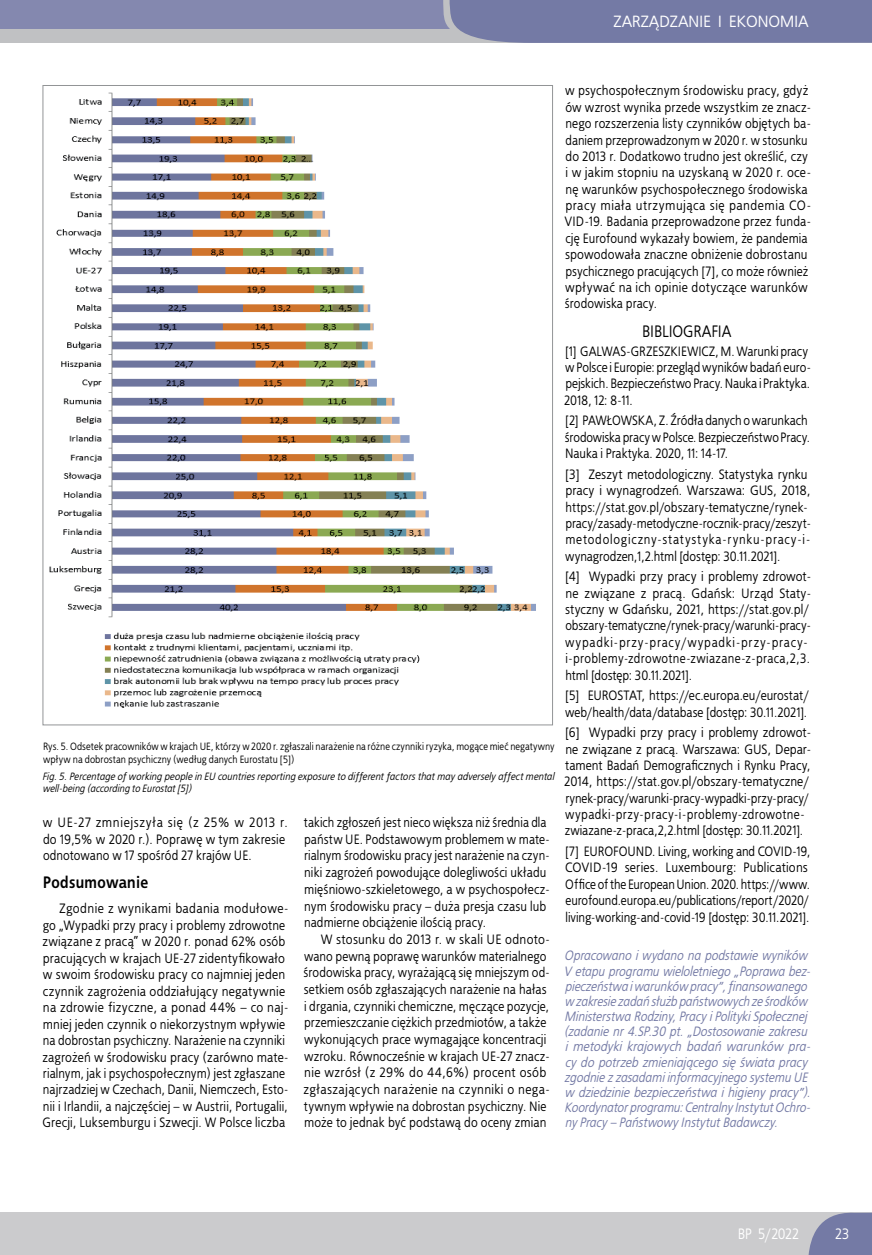
<style>
.page{position:relative;width:872px;height:1255px;background:#fff}
.page>*{position:absolute;margin:0;border:0;box-sizing:border-box;transform-origin:0 0}
.t1{font:700 16.5px "Bureau TTEFN";letter-spacing:.02em;color:#000}
.t2{font:16.5px "Bureau TTEFN";color:#000}
.t3{font:16.2px "EFN Bureau";letter-spacing:-.01em;color:#fff;scale:1.11 1}
.t4{font:15px "Bureau TTEFN";letter-spacing:.01em;color:#fff}
.t5{font:13.5px/16.4px "Bureau TTEFN";letter-spacing:.015em;color:#000}
.t6{font:italic 13.5px/15.1px "Bureau TTEFN";letter-spacing:.005em;color:#747aa5}
.t7{font:10.5px/12.6px "Bureau TTEFN";letter-spacing:.015em;color:#000}
.t8{font:italic 10.5px/12.6px "Bureau TTEFN";letter-spacing:.015em;color:#000}
</style>
<div class="page">
<div style="left:0;top:1211px;width:872px;height:43px;background:#cbcbcd"></div>
<div style="left:0;top:0;width:872px;height:43px;background:#c0c1c3"></div>
<div style="left:0;top:0;width:510px;height:29px;background:#8488af"></div>
<div style="left:443px;top:0;width:429px;height:43px;background:#747aa5"></div>
<svg style="left:808px;top:1211px;width:64px;height:43px;background:#858aad"></svg>
<img style="left:49px;top:92px;width:487px;height:616px">
<p class="t3" style="left:613px;top:11px;width:177px">ZARZĄDZANIE I EKONOMIA</p>
<p class="t7" style="left:43px;top:740px;width:513px">Rys. 5. Odsetek pracowników w krajach UE, którzy w 2020 r. zgłaszali narażenie na różne czynniki ryzyka, mogące mieć negatywny wpływ na dobrostan psychiczny (według danych Eurostatu [5])</p>
<p class="t8" style="left:42px;top:769px;width:513px">Fig. 5. Percentage of working people in EU countries reporting exposure to different factors that may adversely affect mental well-being (according to Eurostat [5])</p>
<p class="t5" style="left:43px;top:813px;width:246px">w UE-27 zmniejszyła się (z 25% w 2013 r. do 19,5% w 2020 r.). Poprawę w tym zakresie odnotowano w 17 spośród 27 krajów UE.</p>
<p class="t1" style="left:43px;top:870px;width:107px">Podsumowanie</p>
<p class="t5" style="left:42px;top:900px;width:248px;text-indent:17px">Zgodnie z wynikami badania modułowe&shy;go „Wypadki przy pracy i problemy zdrowotne związane z pracą” w 2020 r. ponad 62% osób pracujących w krajach UE-27 zidentyfikowało w swoim środowisku pracy co najmniej jeden czynnik zagrożenia oddziałujący negatywnie na zdrowie fizyczne, a ponad 44% – co naj&shy;mniej jeden czynnik o niekorzystnym wpływie na dobrostan psychiczny. Narażenie na czynniki zagrożeń w środowisku pracy (zarówno mate&shy;rialnym, jak i psychospołecznym) jest zgłaszane najrzadziej w Czechach, Danii, Niemczech, Esto&shy;nii i Irlandii, a najczęściej – w Austrii, Portugalii, Grecji, Luksemburgu i Szwecji. W Polsce liczba</p>
<p class="t5" style="left:304px;top:813px;width:247px">takich zgłoszeń jest nieco większa niż średnia dla państw UE. Podstawowym problemem w mate&shy;rialnym środowisku pracy jest narażenie na czyn&shy;niki zagrożeń powodujące dolegliwości układu mięśniowo-szkieletowego, a w psychospołecz&shy;nym środowisku pracy – duża presja czasu lub nadmierne obciążenie ilością pracy.</p>
<p class="t5" style="left:303px;top:930px;width:248px;text-indent:17px">W stosunku do 2013 r. w skali UE odnoto&shy;wano pewną poprawę warunków materialnego środowiska pracy, wyrażającą się mniejszym od&shy;setkiem osób zgłaszających narażenie na hałas i drgania, czynniki chemiczne, męczące pozycje, przemieszczanie ciężkich przedmiotów, a także wykonujących prace wymagające koncentracji wzroku. Równocześnie w krajach UE-27 znacz&shy;nie wzrósł (z 29% do 44,6%) procent osób zgłaszających narażenie na czynniki o nega&shy;tywnym wpływie na dobrostan psychiczny. Nie może to jednak być podstawą do oceny zmian</p>
<p class="t5" style="left:564px;top:82px;width:248px">w psychospołecznym środowisku pracy, gdyż ów wzrost wynika przede wszystkim ze znacz&shy;nego rozszerzenia listy czynników objętych ba&shy;daniem przeprowadzonym w 2020 r. w stosunku do 2013 r. Dodatkowo trudno jest określić, czy i w jakim stopniu na uzyskaną w 2020 r. oce&shy;nę warunków psychospołecznego środowiska pracy miała utrzymująca się pandemia CO-VID-19. Badania przeprowadzone przez funda&shy;cję Eurofound wykazały bowiem, że pandemia spowodowała znaczne obniżenie dobrostanu psychicznego pracujących [7], co może również wpływać na ich opinie dotyczące warunków środowiska pracy.</p>
<p class="t2" style="left:642px;top:319px;width:90px">BIBLIOGRAFIA</p>
<p class="t5" style="left:564px;top:342px;width:248px">[1] GALWAS-GRZESZKIEWICZ, M. Warunki pracy w Polsce i Europie: przegląd wyników badań euro&shy;pejskich. Bezpieczeństwo Pracy. Nauka i Praktyka.<br>2018, 12: 8-11.</p>
<p class="t5" style="left:565px;top:412px;width:247px">[2] PAWŁOWSKA, Z. Źródła danych o warunkach środowiska pracy w Polsce. Bezpieczeństwo Pracy.<br>Nauka i Praktyka. 2020, 11: 14-17.</p>
<p class="t5" style="left:565px;top:465px;width:247px">[3] Zeszyt metodologiczny. Statystyka rynku pracy i wynagrodzeń. Warszawa: GUS, 2018, https://stat.gov.pl/obszary-tematyczne/rynek&shy;pracy/zasady-metodyczne-rocznik-pracy/zeszyt&shy;metodologiczny-statystyka-rynku-pracy-i&shy;wynagrodzen,1,2.html [dostęp: 30.11.2021].</p>
<p class="t5" style="left:565px;top:568px;width:247px">[4] Wypadki przy pracy i problemy zdrowot&shy;ne związane z pracą. Gdańsk: Urząd Staty&shy;styczny w Gdańsku, 2021, https://stat.gov.pl/ obszary-tematyczne/rynek-pracy/warunki-pracy&shy;wypadki-przy-pracy/wypadki-przy-pracy&shy;i-problemy-zdrowotne-zwiazane-z-praca,2,3. html [dostęp: 30.11.2021].</p>
<p class="t5" style="left:565px;top:687px;width:245px">[5] EUROSTAT, https://ec.europa.eu/eurostat/ web/health/data/database [dostęp: 30.11.2021].</p>
<p class="t5" style="left:564px;top:724px;width:248px">[6] Wypadki przy pracy i problemy zdrowot&shy;ne związane z pracą. Warszawa: GUS, Depar&shy;tament Badań Demograficznych i Rynku Pracy, 2014, https://stat.gov.pl/obszary-tematyczne/ rynek-pracy/warunki-pracy-wypadki-przy-pracy/ wypadki-przy-pracy-i-problemy-zdrowotne&shy;zwiazane-z-praca,2,2.html [dostęp: 30.11.2021].</p>
<p class="t5" style="left:565px;top:842px;width:247px">[7] EUROFOUND. Living, working and COVID-19, COVID-19 series. Luxembourg: Publications Office of the European Union. 2020. https://www. eurofound.europa.eu/publications/report/2020/ living-working-and-covid-19 [dostęp: 30.11.2021].</p>
<p class="t6" style="left:563px;top:947px;width:248px">Opracowano i wydano na podstawie wyników V etapu programu wieloletniego „Poprawa bez&shy;pieczeństwa i warunków pracy”, finansowanego w zakresie zadań służb państwowych ze środków Ministerstwa Rodziny, Pracy i Polityki Społecznej (zadanie nr 4.SP.30 pt. „Dostosowanie zakresu i metodyki krajowych badań warunków pra&shy;cy do potrzeb zmieniającego się świata pracy zgodnie z zasadami informacyjnego systemu UE w dziedzinie bezpieczeństwa i higieny pracy”).<br>Koordynator programu: Centralny Instytut Ochro&shy;ny Pracy – Państwowy Instytut Badawczy.</p>
<p class="t4" style="left:737px;top:1223px;width:63px">BP 5/2022</p>
<p class="t4" style="left:835px;top:1223px;width:15px">23</p>
</div>
